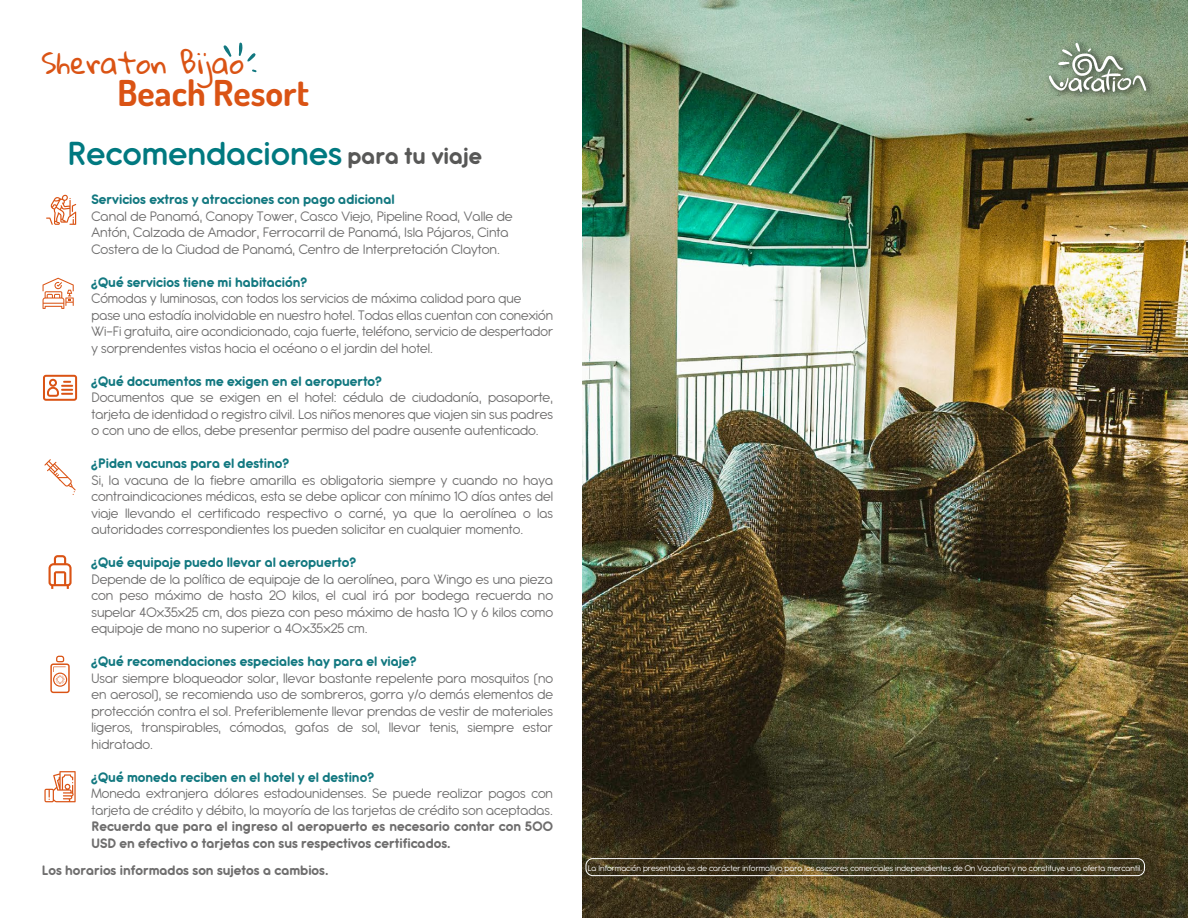
<style>
.page{position:relative;width:1188px;height:918px;background:#fff}
.page>*{position:absolute;margin:0;border:0;box-sizing:border-box;transform-origin:0 0}
.t1{font:600 36.3px "Antipasto Pro";letter-spacing:.005em;color:#007980}
.t2{font:700 35.7px "Dosis";color:#da5314}
.t3{font:25.95px "Gloria Hallelujah";color:#da5314}
.t4{font:15px/16.5px "Antipasto Pro";color:#6f6e6e;text-align:justify}
.t5{font:700 15px "Antipasto Pro";color:#127880}
.t6{font:700 15px/16.5px "Antipasto Pro";color:#6f6e6e}
.t7{font:9px "Antipasto Pro";color:#fff}
.s1{font-weight:700;font-size:25.35px;color:#585857}
</style>
<div class="page">
<img style="left:582px;top:0;width:606px;height:918px">
<img style="left:1043px;top:35px;width:115px;height:68px">
<svg style="left:1049px;top:43px;width:97px;height:50px;background:#94a590"></svg>
<svg style="left:223px;top:42px;width:34px;height:30px"></svg>
<svg style="left:50px;top:656px;width:20px;height:37px"></svg>
<svg style="left:44px;top:771px;width:32px;height:31px"></svg>
<svg style="left:49px;top:555px;width:23px;height:34px"></svg>
<svg style="left:44px;top:459px;width:32px;height:36px"></svg>
<svg style="left:43px;top:375px;width:34px;height:26px"></svg>
<svg style="left:46px;top:194px;width:30px;height:31px"></svg>
<div style="left:586px;top:858px;width:559px;height:18px;border:1px solid #fff;border-radius:7px"></div>
<svg style="left:43px;top:278px;width:31px;height:31px"></svg>
<h3 class="t3" style="left:42px;top:50px;width:204px">Sheraton Bijao</h3>
<h2 class="t2" style="left:118px;top:70px;width:193px">Beach Resort</h2>
<h1 class="t1" style="left:68px;top:132px;width:416px">Recomendaciones <span class="s1">para tu viaje</span></h1>
<p class="t5" style="left:92px;top:190px;width:305px">Servicios extras y atracciones con pago adicional</p>
<p class="t4" style="left:92px;top:208px;width:423px;text-align:left">Canal de Panamá, Canopy Tower, Casco Viejo, Pipeline Road, Valle de<br>Antón, Calzada de Amador, Ferrocarril de Panamá, Isla Pájaros, Cinta<br>Costera de la Ciudad de Panamá, Centro de Interpretación Clayton.</p>
<p class="t5" style="left:92px;top:273px;width:217px">¿Qué servicios tiene mi habitación?</p>
<p class="t4" style="left:92px;top:291px;width:463px;text-align:left">Cómodas y luminosas, con todos los servicios de máxima calidad para que pase una estadía inolvidable en nuestro hotel. Todas ellas cuentan con conexión Wi-Fi gratuita, aire acondicionado, caja fuerte, teléfono, servicio de despertador y sorprendentes vistas hacia el océano o el jardin del hotel.</p>
<p class="t5" style="left:92px;top:372px;width:292px">¿Qué documentos me exigen en el aeropuerto?</p>
<p class="t4" style="left:92px;top:390px;width:463px">Documentos que se exigen en el hotel: cédula de ciudadanía, pasaporte, tarjeta de identidad o registro cilvil. Los niños menores que viajen sin sus padres o con uno de ellos, debe presentar permiso del padre ausente autenticado.</p>
<p class="t5" style="left:92px;top:454px;width:199px">¿Piden vacunas para el destino?</p>
<p class="t4" style="left:92px;top:472px;width:463px">Si, la vacuna de la fiebre amarilla es obligatoria siempre y cuando no haya contraindicaciones médicas, esta se debe aplicar con mínimo 10 días antes del viaje llevando el certificado respectivo o carné, ya que la aerolínea o las autoridades correspondientes los pueden solicitar en cualquier momento.</p>
<p class="t5" style="left:92px;top:553px;width:266px">¿Qué equipaje puedo llevar al aeropuerto?</p>
<p class="t4" style="left:92px;top:571px;width:463px">Depende de la política de equipaje de la aerolínea, para Wingo es una pieza con peso máximo de hasta 20 kilos, el cual irá por bodega recuerda no supelar 40x35x25 cm, dos pieza con peso máximo de hasta 10 y 6 kilos como equipaje de mano no superior a 40x35x25 cm.</p>
<p class="t5" style="left:92px;top:652px;width:326px">¿Qué recomendaciones especiales hay para el viaje?</p>
<p class="t4" style="left:92px;top:670px;width:463px">Usar siempre bloqueador solar, llevar bastante repelente para mosquitos (no en aerosol), se recomienda uso de sombreros, gorra y/o demás elementos de protección contra el sol. Preferiblemente llevar prendas de vestir de materiales ligeros, transpirables, cómodas, gafas de sol, llevar tenis, siempre estar hidratado.</p>
<p class="t5" style="left:92px;top:768px;width:284px">¿Qué moneda reciben en el hotel y el destino?</p>
<p class="t4" style="left:92px;top:786px;width:463px">Moneda extranjera dólares estadounidenses. Se puede realizar pagos con tarjeta de crédito y débito, la mayoría de las tarjetas de crédito son aceptadas.</p>
<p class="t6" style="left:92px;top:818px;width:463px">Recuerda que para el ingreso al aeropuerto es necesario contar con 500<br>USD en efectivo o tarjetas con sus respectivos certificados.</p>
<p class="t6" style="left:42px;top:862px;width:288px">Los horarios informados son sujetos a cambios.</p>
<p class="t7" style="left:588px;top:863px;width:556px">La Información presentada es de carácter informativo para los asesores comerciales independientes de On Vacation y no constituye una oferta mercantil.</p>
</div>
